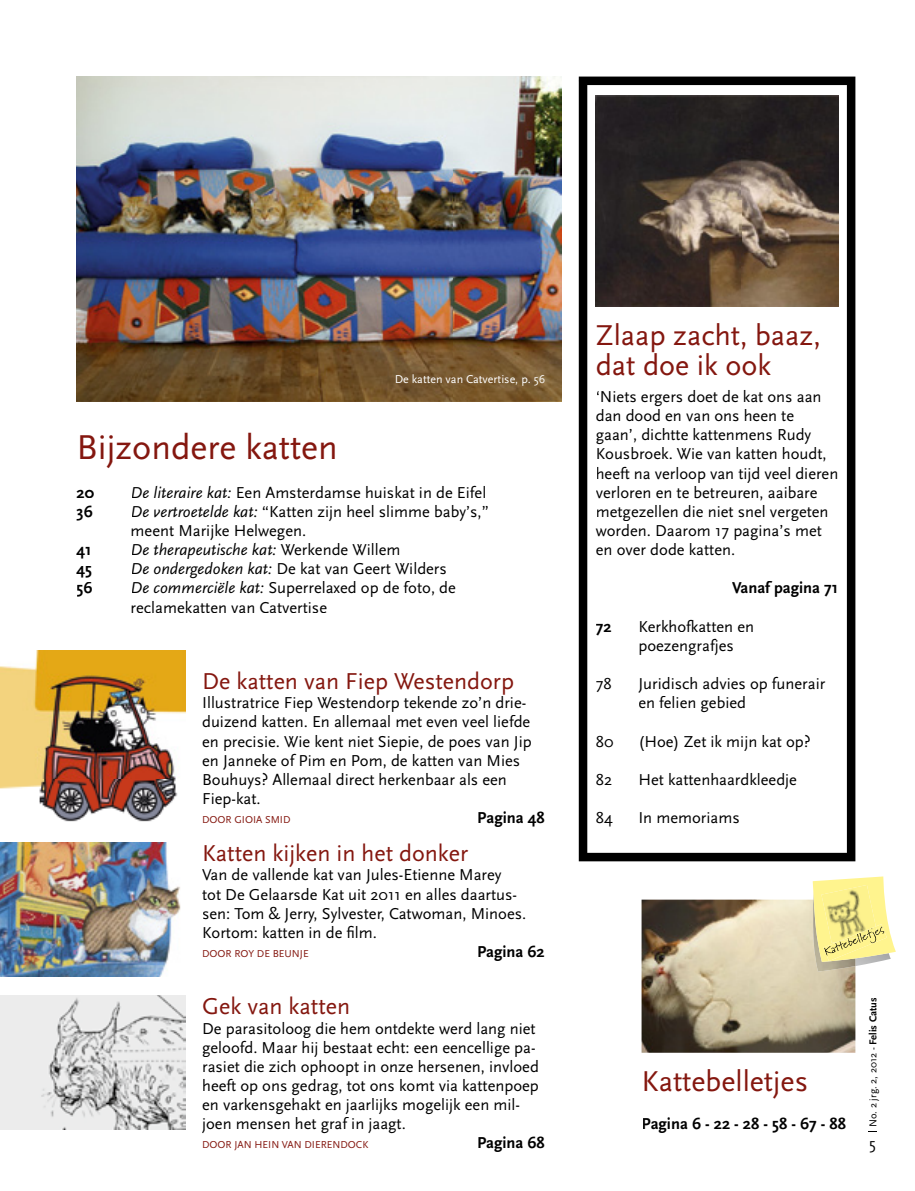
<style>
.page{position:relative;width:915px;height:1191px;background:#fff}
.page>*{position:absolute;margin:0;border:0;box-sizing:border-box;transform-origin:0 0}
.t1{font:36px "Scala Sans";color:#84170f}
.t2{font:30px/30px "Scala Sans";color:#84170f}
.t3{font:24px "Scala Sans";color:#84170f}
.t4{font:16.5px/19.2px "Scala Sans";color:#000}
.t5{font:700 16.5px "Scala Sans";color:#000}
.t6{font:italic 16.5px "Scala Sans";color:#000}
.t7{font:12px "Scala Sans";color:#fff}
.t8{font:10.5px "Scala Sans";color:#84170f}
.t9{font:10.5px "Scala Sans";color:#000}
.s1{font-style:italic}
.s2{font-style:normal}
.s3{font-weight:700}
</style>
<div class="page">
<svg style="left:578px;top:77px;width:277px;height:784px"></svg>
<img style="left:0;top:651px;width:185px;height:171px">
<img style="left:0;top:842px;width:181px;height:134px">
<img style="left:0;top:995px;width:185px;height:134px">
<img style="left:77px;top:77px;width:484px;height:325px">
<img style="left:641px;top:899px;width:214px;height:153px">
<img style="left:595px;top:96px;width:243px;height:210px">
<img style="left:812px;top:966px;width:43px;height:5px">
<svg style="left:812px;top:876px;width:78px;height:90px;background:#ece49a"></svg>
<img style="left:823px;top:924px;width:63px;height:37px">
<img style="left:837px;top:926px;width:39px;height:15px">
<p class="t7" style="left:394px;top:372px;width:152px">De katten van Catvertise, p. 56</p>
<h1 class="t1" style="left:77px;top:428px;width:262px">Bijzondere katten</h1>
<p class="t5" style="left:77px;top:483px;width:19px">20</p>
<p class="t4" style="left:131px;top:483px;width:357px"><span class="s1">De literaire kat:</span> Een Amsterdamse huiskat in de Eifel</p>
<p class="t5" style="left:77px;top:502px;width:18px">36</p>
<p class="t4" style="left:131px;top:502px;width:360px"><span class="s1">De vertroetelde kat:</span> “Katten zijn heel slimme baby’s,” meent Marijke Helwegen.</p>
<p class="t5" style="left:77px;top:541px;width:17px">41</p>
<p class="t6" style="left:131px;top:541px;width:271px">De therapeutische kat: <span class="s2">Werkende Willem</span></p>
<p class="t5" style="left:77px;top:560px;width:17px">45</p>
<p class="t4" style="left:131px;top:559px;width:318px"><span class="s1">De ondergedoken kat:</span> De kat van Geert Wilders</p>
<p class="t5" style="left:77px;top:579px;width:17px">56</p>
<p class="t4" style="left:131px;top:579px;width:326px"><span class="s1">De commerciële kat:</span> Superrelaxed op de foto, de reclamekatten van Catvertise</p>
<h3 class="t3" style="left:202px;top:668px;width:313px">De katten van Fiep Westendorp</h3>
<p class="t4" style="left:202px;top:693px;width:331px">Illustratrice Fiep Westendorp tekende zo’n drie&shy;duizend katten. En allemaal met even veel liefde en precisie. Wie kent niet Siepie, de poes van Jip en Janneke of Pim en Pom, de katten van Mies Bouhuys? Allemaal direct herkenbaar als een Fiep-kat.</p>
<p class="t8" style="left:202px;top:814px;width:90px">DOOR GIOIA SMID</p>
<p class="t5" style="left:477px;top:809px;width:69px">Pagina 48</p>
<h3 class="t3" style="left:202px;top:840px;width:267px">Katten kijken in het donker</h3>
<p class="t4" style="left:202px;top:866px;width:325px">Van de vallende kat van Jules-Etienne Marey<br>tot De Gelaarsde Kat uit 2011 en alles daartus&shy;sen: Tom &amp; Jerry, Sylvester, Catwoman, Minoes.<br>Kortom: katten in de film.</p>
<p class="t8" style="left:202px;top:948px;width:108px">DOOR ROY DE BEUNJE</p>
<p class="t5" style="left:477px;top:942px;width:69px">Pagina 62</p>
<h3 class="t3" style="left:202px;top:993px;width:149px">Gek van katten</h3>
<p class="t4" style="left:202px;top:1019px;width:338px">De parasitoloog die hem ontdekte werd lang niet geloofd. Maar hij bestaat echt: een eencellige pa&shy;rasiet die zich ophoopt in onze hersenen, invloed heeft op ons gedrag, tot ons komt via kattenpoep en varkensgehakt en jaarlijks mogelijk een mil&shy;joen mensen het graf in jaagt.</p>
<p class="t8" style="left:202px;top:1139px;width:168px">DOOR JAN HEIN VAN DIERENDOCK</p>
<p class="t5" style="left:477px;top:1134px;width:69px">Pagina 68</p>
<h2 class="t2" style="left:595px;top:320px;width:226px">Zlaap zacht, baaz, dat doe ik ook</h2>
<p class="t4" style="left:595px;top:387px;width:244px">‘Niets ergers doet de kat ons aan dan dood en van ons heen te gaan’, dichtte kattenmens Rudy<br>Kousbroek. Wie van katten houdt, heeft na verloop van tijd veel dieren verloren en te betreuren, aaibare metgezellen die niet snel vergeten worden. Daarom 17 pagina’s met en over dode katten.</p>
<p class="t5" style="left:731px;top:579px;width:108px">Vanaf pagina 71</p>
<p class="t5" style="left:595px;top:617px;width:17px">72</p>
<p class="t4" style="left:638px;top:617px;width:117px">Kerkhofkatten en poezengrafjes</p>
<p class="t4" style="left:595px;top:674px;width:17px">78</p>
<p class="t4" style="left:638px;top:674px;width:188px">Juridisch advies op funerair en felien gebied</p>
<p class="t4" style="left:595px;top:732px;width:19px">80</p>
<p class="t4" style="left:638px;top:732px;width:174px">(Hoe) Zet ik mijn kat op?</p>
<p class="t4" style="left:595px;top:770px;width:18px">82</p>
<p class="t4" style="left:638px;top:770px;width:160px">Het kattenhaardkleedje</p>
<p class="t4" style="left:595px;top:808px;width:18px">84</p>
<p class="t4" style="left:638px;top:808px;width:103px">In memoriams</p>
<h2 class="t2" style="left:641px;top:1066px;width:168px">Kattebelletjes</h2>
<p class="t5" style="left:641px;top:1115px;width:206px">Pagina 6 - 22 - 28 - 58 - 67 - 88</p>
<p class="t9" style="left:866px;top:1127px;width:131px;rotate:-90deg">No. 2 jrg. 2, 2012 - <span class="s3">Felis Catus</span></p>
<p class="t4" style="left:868px;top:1134px;width:8px">5</p>
</div>
